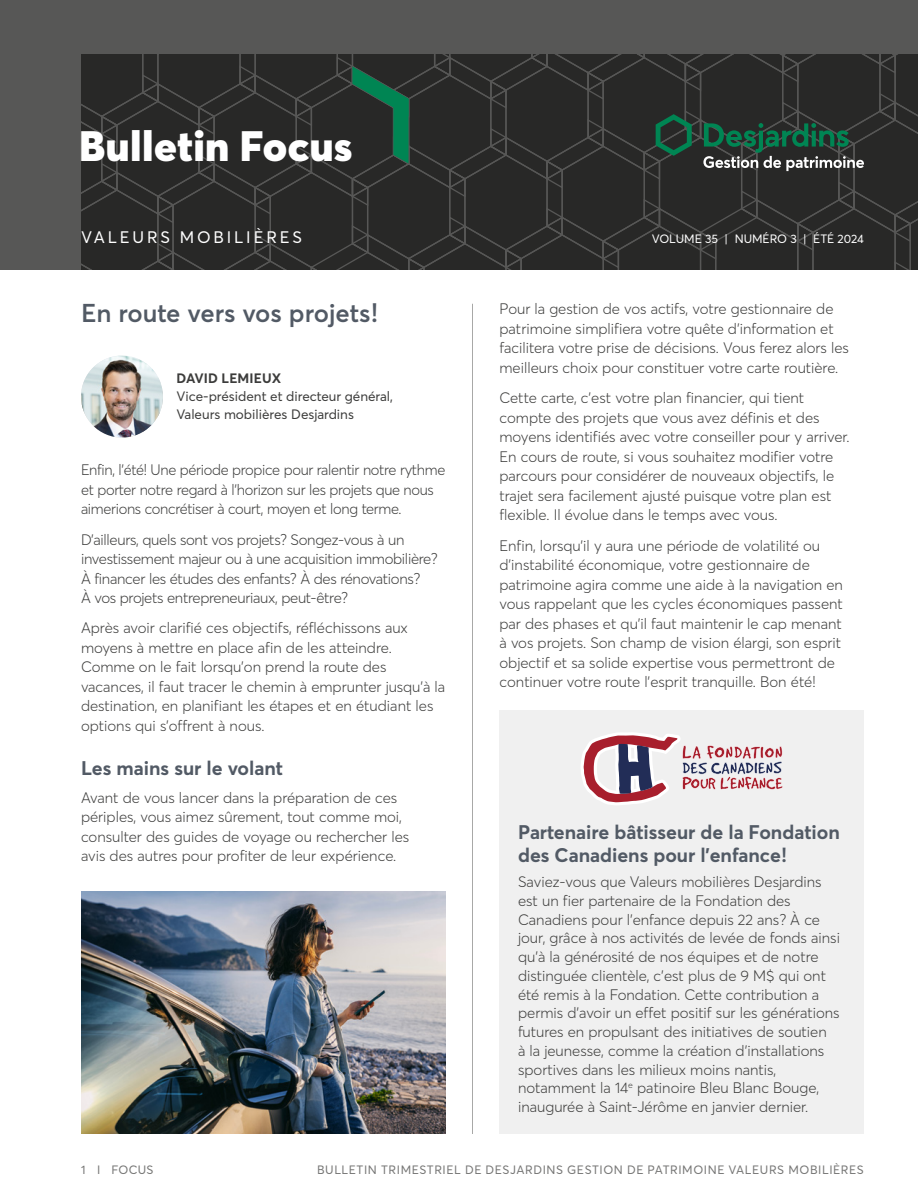
<style>
.page{position:relative;width:918px;height:1188px;background:#fff}
.page>*{position:absolute;margin:0;border:0;box-sizing:border-box;transform-origin:0 0}
.t1{font:900 42px "Desjardins Sans";letter-spacing:.01em;color:#fff}
.t2{font:600 25.5px "Desjardins Sans";color:#525a65}
.t3{font:700 19.5px/22.5px "Desjardins Sans";color:#525a65}
.t4{font:16.5px "Desjardins Sans";letter-spacing:.175em;color:#fff}
.t5{font:300 15px/19.5px "Desjardins Sans";color:#3c3c3b}
.t6{font:300 15px/19.5px "Desjardins Sans";letter-spacing:-.02em;color:#3c3c3b}
.t7{font:13.5px/18px "Desjardins Sans";color:#3c3c3b}
.t8{font:700 13.5px "Desjardins Sans";letter-spacing:.01em;color:#3c3c3b}
.t9{font:12px "Desjardins Sans";letter-spacing:.05em;color:#767675}
.t10{font:12px "Desjardins Sans";color:#fff}
</style>
<div class="page">
<hr style="left:472px;top:304px;width:1px;height:830px;background:#a8a8a7">
<div style="left:0;top:0;width:918px;height:270px;background:#575756"></div>
<svg style="left:81px;top:54px;width:837px;height:216px;background:#2b2e2c"></svg>
<img style="left:81px;top:356px;width:82px;height:82px;border-radius:41px">
<img style="left:81px;top:891px;width:365px;height:243px">
<div style="left:500px;top:711px;width:364px;height:423px;background:#f0f0f0"></div>
<svg style="left:581px;top:732px;width:202px;height:73px"></svg>
<h1 class="t1" style="left:79px;top:119px;width:275px">Bulletin Focus</h1>
<p class="t4" style="left:81px;top:227px;width:222px">VALEURS MOBILIÈRES</p>
<p class="t10" style="left:652px;top:231px;width:214px">VOLUME 35 | NUMÉRO 3 | ÉTÉ 2024</p>
<h2 class="t2" style="left:81px;top:297px;width:299px">En route vers vos projets !</h2>
<p class="t5" style="left:500px;top:299px;width:351px">Pour la gestion de vos actifs, votre gestionnaire de patrimoine simplifiera votre quête d’information et facilitera votre prise de décisions. Vous ferez alors les meilleurs choix pour constituer votre carte routière.</p>
<p class="t5" style="left:500px;top:388px;width:352px">Cette carte, c’est votre plan financier, qui tient compte des projets que vous avez définis et des moyens identifiés avec votre conseiller pour y arriver.<br>En cours de route, si vous souhaitez modifier votre parcours pour considérer de nouveaux objectifs, le trajet sera facilement ajusté puisque votre plan est flexible. Il évolue dans le temps avec vous.</p>
<p class="t5" style="left:500px;top:535px;width:345px">Enfin, lorsqu’il y aura une période de volatilité ou d’instabilité économique, votre gestionnaire de patrimoine agira comme une aide à la navigation en vous rappelant que les cycles économiques passent par des phases et qu’il faut maintenir le cap menant à vos projets. Son champ de vision élargi, son esprit objectif et sa solide expertise vous permettront de continuer votre route l’esprit tranquille. Bon été !</p>
<p class="t8" style="left:177px;top:370px;width:106px">DAVID LEMIEUX</p>
<p class="t7" style="left:176px;top:388px;width:218px">Vice-président et directeur général,<br>Valeurs mobilières Desjardins</p>
<p class="t6" style="left:81px;top:460px;width:366px">Enfin, l’été ! Une période propice pour ralentir notre rythme et porter notre regard à l’horizon sur les projets que nous aimerions concrétiser à court, moyen et long terme.</p>
<p class="t6" style="left:81px;top:530px;width:358px">D’ailleurs, quels sont vos projets ? Songez-vous à un investissement majeur ou à une acquisition immobilière ?<br>À financer les études des enfants ? À des rénovations ?<br>À vos projets entrepreneuriaux, peut-être ?</p>
<p class="t5" style="left:81px;top:618px;width:366px">Après avoir clarifié ces objectifs, réfléchissons aux moyens à mettre en place afin de les atteindre.<br>Comme on le fait lorsqu’on prend la route des vacances, il faut tracer le chemin à emprunter jusqu’à la destination, en planifiant les étapes et en étudiant les options qui s’offrent à nous.</p>
<h3 class="t3" style="left:81px;top:757px;width:204px">Les mains sur le volant</h3>
<p class="t5" style="left:81px;top:788px;width:330px">Avant de vous lancer dans la préparation de ces périples, vous aimez sûrement, tout comme moi, consulter des guides de voyage ou rechercher les avis des autres pour profiter de leur expérience.</p>
<h3 class="t3" style="left:518px;top:821px;width:323px">Partenaire bâtisseur de la Fondation des Canadiens pour l’enfance !</h3>
<p class="t5" style="left:518px;top:873px;width:323px;line-height:18.8px">Saviez-vous que Valeurs mobilières Desjardins est un fier partenaire de la Fondation des Canadiens pour l’enfance depuis 22 ans ? À ce jour, grâce à nos activités de levée de fonds ainsi qu’à la générosité de nos équipes et de notre distinguée clientèle, c’est plus de 9 M$ qui ont été remis à la Fondation. Cette contribution a permis d’avoir un effet positif sur les générations futures en propulsant des initiatives de soutien<br>à la jeunesse, comme la création d’installations sportives dans les milieux moins nantis, notamment la 14<sup>e</sup> patinoire Bleu Blanc Bouge, inaugurée à Saint-Jérôme en janvier dernier.</p>
<p class="t9" style="left:81px;top:1162px;width:74px">1 I FOCUS</p>
<p class="t9" style="left:317px;top:1162px;width:548px">BULLETIN TRIMESTRIEL DE DESJARDINS GESTION DE PATRIMOINE VALEURS MOBILIÈRES</p>
</div>
